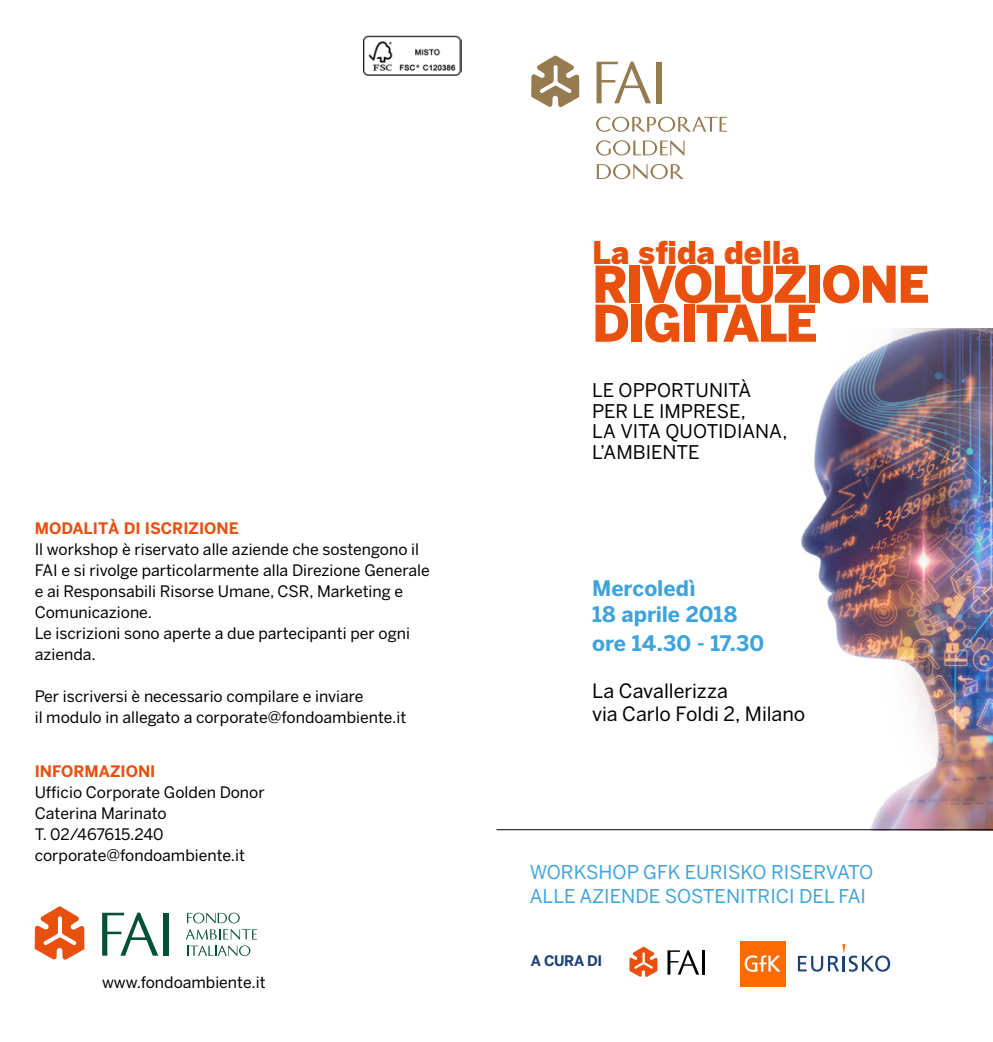
<style>
.page{position:relative;width:993px;height:1042px;background:#fff}
.page>*{position:absolute;margin:0;border:0;box-sizing:border-box;transform-origin:0 0}
.t1{font:900 50.05px/39px "Benton Sans";letter-spacing:-.04em;color:#e9500e}
.t2{font:900 31.15px "Benton Sans";letter-spacing:-.005em;color:#e9500e}
.t3{font:700 21.18px/25.6px "Benton Sans";color:#3ea3dc}
.t4{font:19.6px/23.4px "Benton Sans";color:#000}
.t5{font:18.9px/24.5px "Benton Sans";color:#3ea3dc}
.t6{font:18.72px/20.8px "Benton Sans";letter-spacing:-.005em;color:#000}
.t7{font:15.75px/21px "Benton Sans";color:#000}
.t8{font:700 15.75px "Benton Sans";color:#e9500e}
.t9{font:700 14.35px "Benton Sans";letter-spacing:-.025em;color:#1b4379}
</style>
<div class="page">
<img style="left:801px;top:328px;width:191px;height:501px">
<img style="left:363px;top:35px;width:98px;height:40px">
<svg style="left:596px;top:117px;width:131px;height:15px"></svg>
<svg style="left:596px;top:140px;width:88px;height:16px"></svg>
<svg style="left:596px;top:164px;width:87px;height:15px"></svg>
<svg style="left:596px;top:62px;width:54px;height:41px"></svg>
<div style="left:656px;top:62px;width:5px;height:41px;background:#967b50"></div>
<svg style="left:531px;top:55px;width:48px;height:52px"></svg>
<svg style="left:797px;top:944px;width:92px;height:27px"></svg>
<div style="left:739px;top:941px;width:46px;height:46px;background:#ff6b00"></div>
<svg style="left:744px;top:955px;width:36px;height:17px"></svg>
<svg style="left:667px;top:950px;width:32px;height:24px"></svg>
<hr style="left:702px;top:950px;width:3px;height:24px;background:#000">
<svg style="left:629px;top:946px;width:28px;height:31px"></svg>
<svg style="left:102px;top:912px;width:56px;height:43px"></svg>
<div style="left:163px;top:913px;width:6px;height:42px;background:#005138"></div>
<svg style="left:35px;top:906px;width:49px;height:54px"></svg>
<svg style="left:187px;top:912px;width:53px;height:11px"></svg>
<svg style="left:186px;top:929px;width:71px;height:10px"></svg>
<svg style="left:187px;top:945px;width:63px;height:11px"></svg>
<hr style="left:496px;top:829px;width:496px;height:1px;background:#000">
<p class="t8" style="left:35px;top:518px;width:205px">MODALITÀ DI ISCRIZIONE</p>
<p class="t7" style="left:35px;top:538px;width:396px">Il workshop è riservato alle aziende che sostengono il FAI e si rivolge particolarmente alla Direzione Generale e ai Responsabili Risorse Umane, CSR, Marketing e Comunicazione.<br>Le iscrizioni sono aperte a due partecipanti per ogni azienda.</p>
<p class="t7" style="left:35px;top:685px;width:373px">Per iscriversi è necessario compilare e inviare<br>il modulo in allegato a corporate@fondoambiente.it</p>
<p class="t8" style="left:35px;top:762px;width:122px">INFORMAZIONI</p>
<p class="t7" style="left:35px;top:782px;width:231px">Ufficio Corporate Golden Donor<br>Caterina Marinato<br>T. 02/467615.240 corporate@fondoambiente.it</p>
<p class="t7" style="left:102px;top:971px;width:165px">www.fondoambiente.it</p>
<h2 class="t2" style="left:592px;top:234px;width:209px">La sfida della</h2>
<h1 class="t1" style="left:592px;top:264px;width:339px">RIVOLUZIONE<br>DIGITALE</h1>
<p class="t6" style="left:592px;top:379px;width:197px">LE OPPORTUNITÀ<br>PER LE IMPRESE,<br>LA VITA QUOTIDIANA,<br>L’AMBIENTE</p>
<h3 class="t3" style="left:592px;top:575px;width:147px">Mercoledì<br>18 aprile 2018</h3>
<h3 class="t3" style="left:592px;top:631px;width:174px">ore 14.30 - 17.30</h3>
<p class="t4" style="left:592px;top:678px;width:215px">La Cavallerizza<br>via Carlo Foldi 2, Milano</p>
<p class="t5" style="left:529px;top:859px;width:345px">WORKSHOP GFK EURISKO RISERVATO<br>ALLE AZIENDE SOSTENITRICI DEL FAI</p>
<p class="t9" style="left:531px;top:952px;width:73px">A CURA DI</p>
</div>
